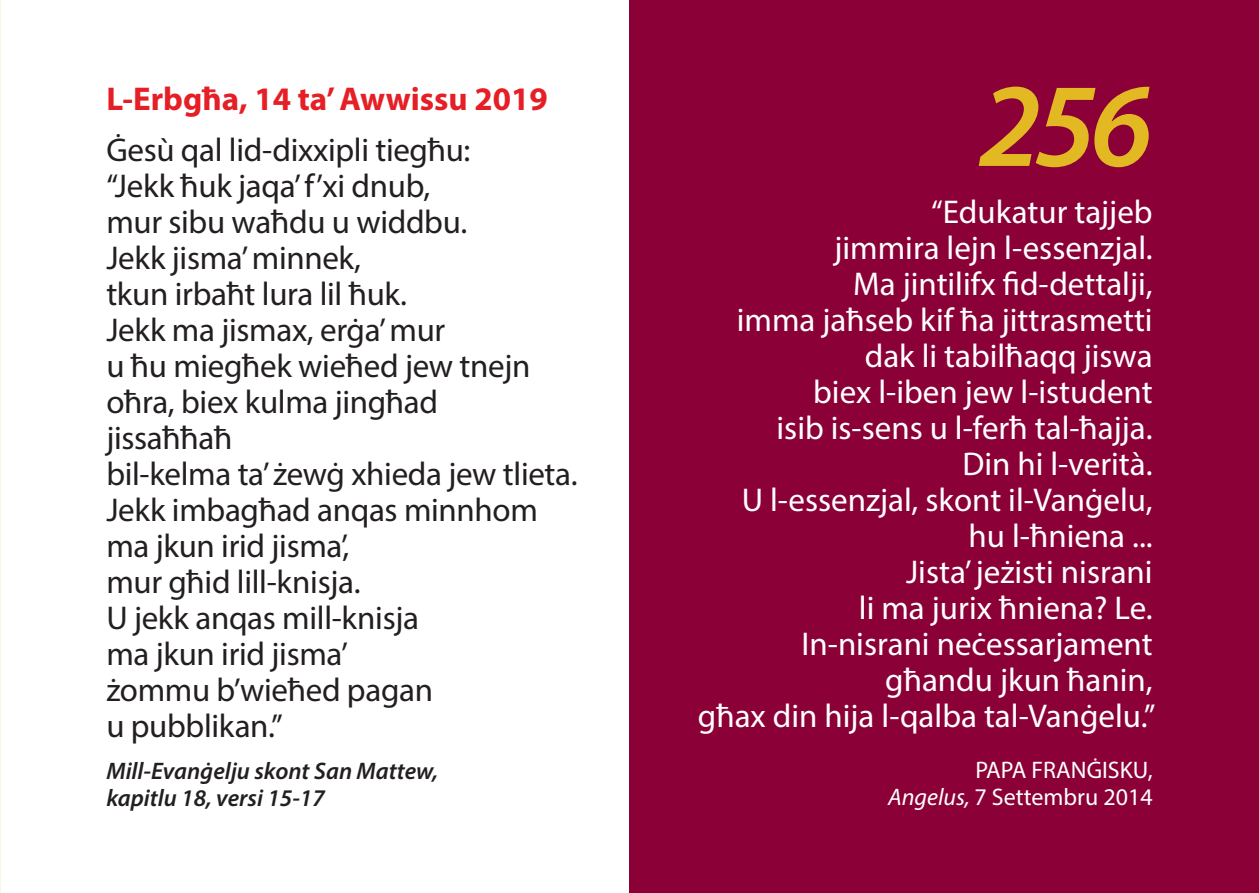
<style>
.page{position:relative;width:1259px;height:893px;background:#fff}
.page>*{position:absolute;margin:0;border:0;box-sizing:border-box;transform-origin:0 0}
.t1{font:italic 600 120px "Myriad Pro";color:#e3b923}
.t2{font:33px/36px "Myriad Pro";letter-spacing:-.01em;color:#231f20}
.t3{font:33px/36px "Myriad Pro";color:#fff;text-align:right}
.t4{font:700 33px "Myriad Pro";color:#e61e25}
.t5{font:italic 600 24px "Myriad Pro";color:#231f20}
.t6{font:24px "Myriad Pro";color:#fff}
.s1{font-style:italic}
</style>
<div class="page">
<div style="left:629px;top:0;width:630px;height:893px;background:#8b0036"></div>
<p class="t4" style="left:106px;top:77px;width:443px">L-Erbgħa, 14 ta’ Awwissu 2019</p>
<p class="t2" style="left:106px;top:131px;width:365px">Ġesù qal lid-dixxipli tiegħu:</p>
<p class="t2" style="left:106px;top:167px;width:325px">“Jekk ħuk jaqa’ f’xi dnub,</p>
<p class="t2" style="left:106px;top:203px;width:362px">mur sibu waħdu u widdbu.</p>
<p class="t2" style="left:106px;top:239px;width:256px">Jekk jisma’ minnek,</p>
<p class="t2" style="left:106px;top:275px;width:302px">tkun irbaħt lura lil ħuk.</p>
<p class="t2" style="left:106px;top:311px;width:340px">Jekk ma jismax, erġa’ mur</p>
<p class="t2" style="left:106px;top:347px;width:425px">u ħu miegħek wieħed jew tnejn</p>
<p class="t2" style="left:106px;top:383px;width:333px">oħra, biex kulma jingħad</p>
<p class="t2" style="left:106px;top:419px;width:127px">jissaħħaħ</p>
<p class="t2" style="left:106px;top:455px;width:473px">bil-kelma ta’ żewġ xhieda jew tlieta.</p>
<p class="t2" style="left:106px;top:491px;width:433px">Jekk imbagħad anqas minnhom ma jkun irid jisma’,</p>
<p class="t2" style="left:106px;top:563px;width:256px">mur għid lill-knisja.</p>
<p class="t2" style="left:106px;top:599px;width:314px">U jekk anqas mill-knisja</p>
<p class="t2" style="left:106px;top:635px;width:243px">ma jkun irid jisma’</p>
<p class="t2" style="left:106px;top:671px;width:328px">żommu b’wieħed pagan</p>
<p class="t2" style="left:106px;top:707px;width:178px">u pubblikan.”</p>
<p class="t5" style="left:106px;top:755px;width:333px">Mill-Evanġelju skont San Mattew,</p>
<p class="t5" style="left:106px;top:782px;width:220px">kapitlu 18, versi 15-17</p>
<p class="t1" style="left:979px;top:49px;width:175px">256</p>
<p class="t3" style="left:931px;top:193px;width:223px">“Edukatur tajjeb</p>
<p class="t3" style="left:834px;top:229px;width:320px">jimmira lejn l-essenzjal.</p>
<p class="t3" style="left:853px;top:265px;width:301px">Ma jintilifx fid-dettalji,</p>
<p class="t3" style="left:737px;top:301px;width:417px">imma jaħseb kif ħa jittrasmetti dak li tabilħaqq jiswa</p>
<p class="t3" style="left:813px;top:373px;width:341px">biex l-iben jew l-istudent</p>
<p class="t3" style="left:776px;top:409px;width:377px">isib is-sens u l-ferħ tal-ħajja.</p>
<p class="t3" style="left:962px;top:445px;width:192px">Din hi l-verità.</p>
<p class="t3" style="left:741px;top:481px;width:412px">U l-essenzjal, skont il-Vanġelu,</p>
<p class="t3" style="left:968px;top:517px;width:186px">hu l-ħniena ...</p>
<p class="t3" style="left:906px;top:553px;width:248px">Jista’ jeżisti nisrani</p>
<p class="t3" style="left:859px;top:589px;width:295px">li ma jurix ħniena? Le.</p>
<p class="t3" style="left:801px;top:625px;width:353px">In-nisrani neċessarjament għandu jkun ħanin,</p>
<p class="t3" style="left:698px;top:697px;width:459px">għax din hija l-qalba tal-Vanġelu.”</p>
<p class="t6" style="left:975px;top:755px;width:179px">PAPA FRANĠISKU,</p>
<p class="t6" style="left:888px;top:782px;width:266px"><span class="s1">Angelus,</span> 7 Settembru 2014</p>
</div>
